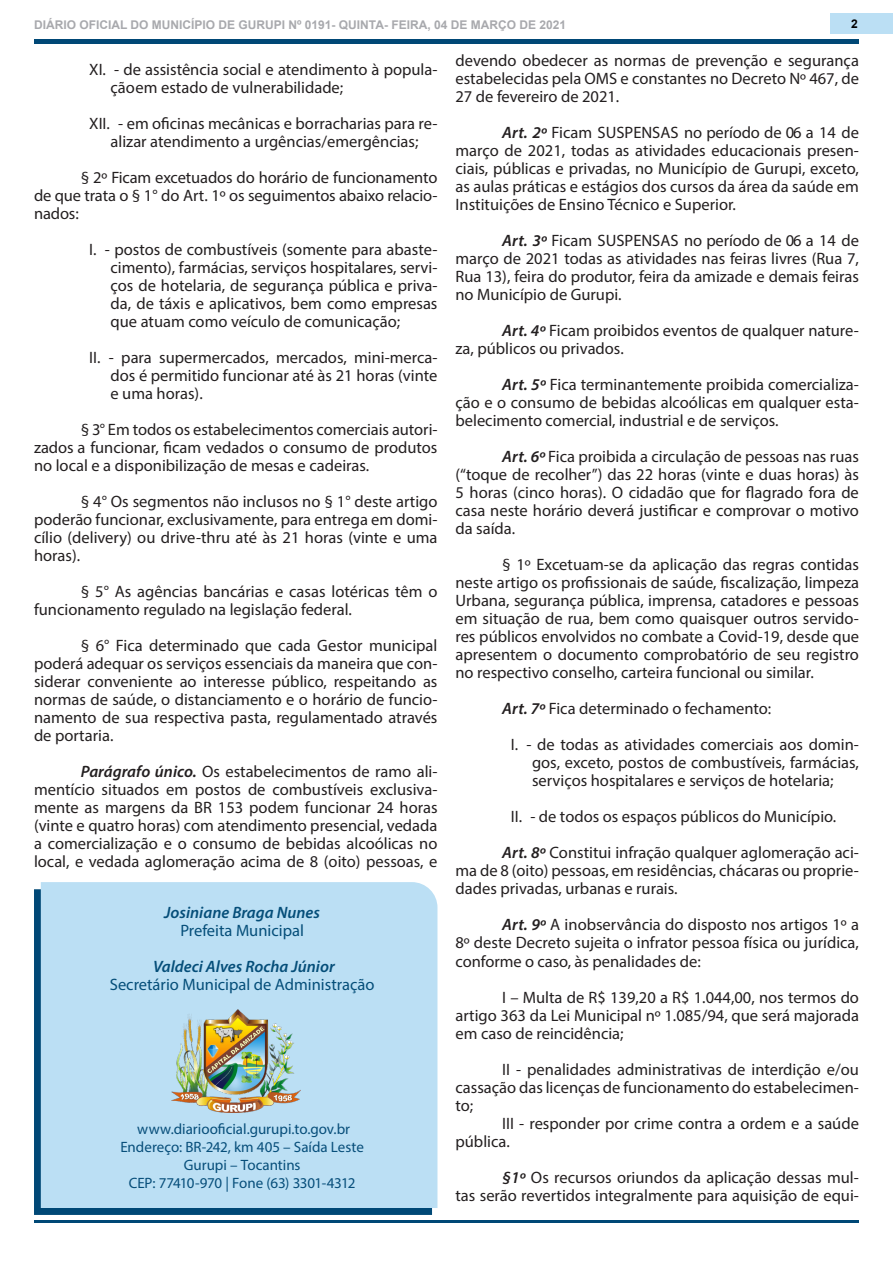
<style>
.page{position:relative;width:893px;height:1263px;background:#fff}
.page>*{position:absolute;margin:0;border:0;box-sizing:border-box;transform-origin:0 0}
.texto{font:16.5px/18px "Myriad Pro";color:#231f20;text-align:justify}
.conteudosuma{font:16.5px "Myriad Pro";color:#054e79}
.conteudosuma-2{font:italic 600 16.5px "Myriad Pro";color:#054e79}
.conteudosuma-3{font:15px "Myriad Pro";color:#074e7a}
.conteudosuma-4{font:15px "Myriad Pro";letter-spacing:-.025em;color:#074e7a}
.t1{font:700 12px "Arial";color:#a8a9ad}
.t2{font:700 12px "Arial";color:#000001}
.s1{font-weight:600;font-style:italic}
</style>
<div class="page">
<hr style="left:34px;top:1220px;width:825px;height:3px;background:#004876">
<div style="left:831px;top:13px;width:62px;height:21px;background:#bbdff4"></div>
<hr style="left:34px;top:40px;width:825px;height:4px;background:#004876">
<svg style="left:34px;top:889px;width:398px;height:326px;background:#034a77"></svg>
<div style="left:41px;top:882px;width:396px;height:326px;background:#bbdff4"></div>
<img style="left:171px;top:1010px;width:129px;height:102px">
<p class="t1" style="left:34px;top:16px;width:534px">DIÁRIO OFICIAL DO MUNICÍPIO DE GURUPI Nº 0191- QUINTA- FEIRA, 04 DE MARÇO DE 2021</p>
<p class="t2" style="left:851px;top:15px;width:8px">2</p>
<p class="texto" style="left:111px;top:61px;width:328px;text-indent:-21px">XI. - de assistência social e atendimento à popula&shy;ção em estado de vulnerabilidade;</p>
<p class="texto" style="left:89px;top:115px;width:350px;text-align:center">XII. - em oficinas mecânicas e borracharias para re&shy;alizar atendimento a urgências/emergências;</p>
<p class="texto" style="left:34px;top:169px;width:405px;text-indent:47px">§ 2º Ficam excetuados do horário de funcionamento de que trata o § 1° do Art. 1º os seguimentos abaixo relacio&shy;nados:</p>
<p class="texto" style="left:111px;top:241px;width:328px;text-indent:-21px">I. - postos de combustíveis (somente para abaste&shy;cimento), farmácias, serviços hospitalares, servi&shy;ços de hotelaria, de segurança pública e priva&shy;da, de táxis e aplicativos, bem como empresas que atuam como veículo de comunicação;</p>
<p class="texto" style="left:111px;top:349px;width:328px;text-indent:-21px">II. - para supermercados, mercados, mini-merca&shy;dos é permitido funcionar até às 21 horas (vinte e uma horas).</p>
<p class="texto" style="left:34px;top:421px;width:405px;text-indent:47px">§ 3° Em todos os estabelecimentos comerciais autori&shy;zados a funcionar, ficam vedados o consumo de produtos no local e a disponibilização de mesas e cadeiras.</p>
<p class="texto" style="left:34px;top:493px;width:405px;text-indent:47px">§ 4° Os segmentos não inclusos no § 1° deste artigo poderão funcionar, exclusivamente, para entrega em domi&shy;cílio (delivery) ou drive-thru até às 21 horas (vinte e uma horas).</p>
<p class="texto" style="left:34px;top:583px;width:405px;text-indent:47px">§ 5° As agências bancárias e casas lotéricas têm o funcionamento regulado na legislação federal.</p>
<p class="texto" style="left:34px;top:637px;width:405px;text-indent:47px">§ 6° Fica determinado que cada Gestor municipal poderá adequar os serviços essenciais da maneira que con&shy;siderar conveniente ao interesse público, respeitando as normas de saúde, o distanciamento e o horário de funcio&shy;namento de sua respectiva pasta, regulamentado através de portaria.</p>
<p class="texto" style="left:34px;top:763px;width:405px;text-indent:47px"><span class="s1">Parágrafo único.</span> Os estabelecimentos de ramo ali&shy;mentício situados em postos de combustíveis exclusiva&shy;mente as margens da BR 153 podem funcionar 24 horas (vinte e quatro horas) com atendimento presencial, vedada a comercialização e o consumo de bebidas alcoólicas no local, e vedada aglomeração acima de 8 (oito) pessoas, e</p>
<p class="conteudosuma-2" style="left:164px;top:902px;width:157px">Josiniane Braga Nunes</p>
<p class="conteudosuma" style="left:180px;top:920px;width:125px">Prefeita Municipal</p>
<p class="conteudosuma-2" style="left:153px;top:956px;width:183px">Valdeci Alves Rocha Júnior</p>
<p class="conteudosuma" style="left:110px;top:974px;width:266px">Secretário Municipal de Administração</p>
<p class="conteudosuma-3" style="left:137px;top:1120px;width:215px">www.diariooficial.gurupi.to.gov.br</p>
<p class="conteudosuma-3" style="left:120px;top:1138px;width:245px">Endereço: BR-242, km 405 – Saída Leste</p>
<p class="conteudosuma-3" style="left:184px;top:1156px;width:118px">Gurupi – Tocantins</p>
<p class="conteudosuma-4" style="left:129px;top:1174px;width:228px">CEP: 77410-970 | Fone (63) 3301-4312</p>
<p class="texto" style="left:455px;top:52px;width:405px">devendo obedecer as normas de prevenção e segurança estabelecidas pela OMS e constantes no Decreto Nº 467, de 27 de fevereiro de 2021.</p>
<p class="texto" style="left:455px;top:124px;width:405px;text-indent:47px"><span class="s1">Art. 2º</span> Ficam SUSPENSAS no período de 06 a 14 de março de 2021, todas as atividades educacionais presen&shy;ciais, públicas e privadas, no Município de Gurupi, exceto, as aulas práticas e estágios dos cursos da área da saúde em Instituições de Ensino Técnico e Superior.</p>
<p class="texto" style="left:455px;top:232px;width:405px;text-indent:47px"><span class="s1">Art. 3º</span> Ficam SUSPENSAS no período de 06 a 14 de março de 2021 todas as atividades nas feiras livres (Rua 7, Rua 13), feira do produtor, feira da amizade e demais feiras no Município de Gurupi.</p>
<p class="texto" style="left:455px;top:322px;width:405px;text-indent:47px"><span class="s1">Art. 4º</span> Ficam proibidos eventos de qualquer nature&shy;za, públicos ou privados.</p>
<p class="texto" style="left:455px;top:376px;width:405px;text-indent:47px"><span class="s1">Art. 5º</span> Fica terminantemente proibida comercializa&shy;ção e o consumo de bebidas alcoólicas em qualquer esta&shy;belecimento comercial, industrial e de serviços.</p>
<p class="texto" style="left:455px;top:448px;width:405px;text-indent:47px"><span class="s1">Art. 6º</span> Fica proibida a circulação de pessoas nas ruas (“toque de recolher”) das 22 horas (vinte e duas horas) às 5 horas (cinco horas). O cidadão que for flagrado fora de casa neste horário deverá justificar e comprovar o motivo da saída.</p>
<p class="texto" style="left:455px;top:556px;width:405px;text-indent:47px">§ 1º Excetuam-se da aplicação das regras contidas neste artigo os profissionais de saúde, fiscalização, limpeza Urbana, segurança pública, imprensa, catadores e pessoas em situação de rua, bem como quaisquer outros servido&shy;res públicos envolvidos no combate a Covid-19, desde que apresentem o documento comprobatório de seu registro no respectivo conselho, carteira funcional ou similar.</p>
<p class="texto" style="left:502px;top:700px;width:271px"><span class="s1">Art. 7º</span> Fica determinado o fechamento:</p>
<p class="texto" style="left:532px;top:736px;width:328px;text-indent:-21px">I. - de todas as atividades comerciais aos domin&shy;gos, exceto, postos de combustíveis, farmácias, serviços hospitalares e serviços de hotelaria;</p>
<p class="texto" style="left:511px;top:808px;width:327px">II. - de todos os espaços públicos do Município.</p>
<p class="texto" style="left:455px;top:844px;width:405px;text-indent:47px"><span class="s1">Art. 8º</span> Constitui infração qualquer aglomeração aci&shy;ma de 8 (oito) pessoas, em residências, chácaras ou proprie&shy;dades privadas, urbanas e rurais.</p>
<p class="texto" style="left:455px;top:916px;width:405px;text-indent:47px"><span class="s1">Art. 9º</span> A inobservância do disposto nos artigos 1º a 8º deste Decreto sujeita o infrator pessoa física ou jurídica, conforme o caso, às penalidades de:</p>
<p class="texto" style="left:455px;top:988px;width:405px;text-indent:47px">I – Multa de R$ 139,20 a R$ 1.044,00, nos termos do artigo 363 da Lei Municipal nº 1.085/94, que será majorada em caso de reincidência;</p>
<p class="texto" style="left:455px;top:1060px;width:405px;text-indent:47px">II - penalidades administrativas de interdição e/ou cassação das licenças de funcionamento do estabelecimen&shy;to;</p>
<p class="texto" style="left:455px;top:1114px;width:405px;text-indent:47px">III - responder por crime contra a ordem e a saúde pública.</p>
<p class="texto" style="left:455px;top:1168px;width:405px;text-align:right"><span class="s1">§1º</span> Os recursos oriundos da aplicação dessas mul-<br>tas serão revertidos integralmente para aquisição de equi-</p>
</div>
